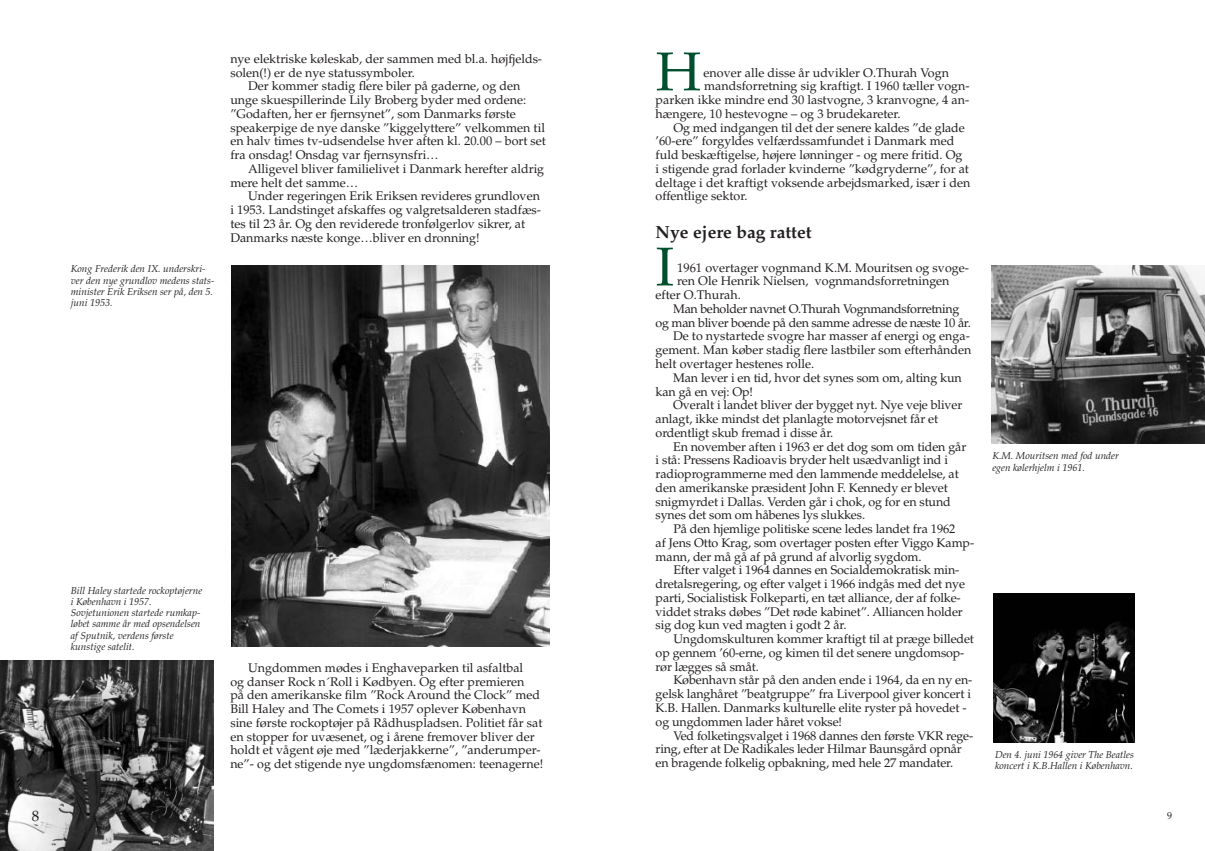
<style>
.page{position:relative;width:1205px;height:851px;background:#fff}
.page>*{position:absolute;margin:0;border:0;box-sizing:border-box;transform-origin:0 0}
.t1{font:54.62px "Palatino";color:#00502e}
.t2{font:700 17.5px "Palatino";color:#231f20}
.t3{font:12.5px/13.8px "Palatino";color:#231f20}
.t4{font:12.5px "Palatino";letter-spacing:-.025em;color:#231f20}
.t5{font:italic 10px/11.2px "Palatino";color:#231f20}
</style>
<div class="page">
<img style="left:231px;top:265px;width:318px;height:381px">
<img style="left:0;top:660px;width:213px;height:190px">
<img style="left:993px;top:593px;width:141px;height:149px">
<img style="left:992px;top:266px;width:213px;height:177px">
<p class="t5" style="left:71px;top:263px;width:145px">Kong Frederik den IX. underskri&shy;ver den nye grundlov medens stats&shy;minister Erik Eriksen ser på, den 5. juni 1953.</p>
<p class="t3" style="left:230px;top:52px;width:313px">nye elektriske køleskab, der sammen med bl.a. højfjelds-</p>
<p class="t3" style="left:230px;top:66px;width:186px">solen(!) er de nye statussymboler.</p>
<p class="t3" style="left:248px;top:79px;width:274px">Der kommer stadig flere biler på gaderne, og den</p>
<p class="t3" style="left:230px;top:93px;width:297px">unge skuespillerinde Lily Broberg byder med ordene:</p>
<p class="t3" style="left:230px;top:107px;width:287px">”Godaften, her er fjernsynet”, som Danmarks første</p>
<p class="t3" style="left:230px;top:121px;width:316px">speakerpige de nye danske ”kiggelyttere” velkommen til</p>
<p class="t3" style="left:230px;top:134px;width:317px">en halv times tv-udsendelse hver aften kl. 20.00 – bort set</p>
<p class="t3" style="left:230px;top:148px;width:210px">fra onsdag! Onsdag var fjernsynsfri…</p>
<p class="t3" style="left:248px;top:162px;width:298px">Alligevel bliver familielivet i Danmark herefter aldrig</p>
<p class="t3" style="left:230px;top:176px;width:129px">mere helt det samme…</p>
<p class="t3" style="left:248px;top:189px;width:293px">Under regeringen Erik Eriksen revideres grundloven</p>
<p class="t3" style="left:230px;top:203px;width:312px">i 1953 . Landstinget afskaffes og valgretsalderen stadfæs-</p>
<p class="t3" style="left:230px;top:217px;width:296px">tes til 23 år. Og den reviderede tronfølgerlov sikrer, at</p>
<p class="t3" style="left:230px;top:231px;width:251px">Danmarks næste konge…bliver en dronning!</p>
<p class="t5" style="left:71px;top:584px;width:133px">Bill Haley startede rockoptøjerne i København i 1957.<br>Sovjetunionen startede rumkap&shy;løbet samme år med opsendelsen af Sputnik, verdens første kunstige satelit.</p>
<p class="t3" style="left:230px;top:660px;width:314px;text-indent:18px">Ungdommen mødes i Enghaveparken til asfaltbal<br>og danser Rock n´Roll i Kødbyen. Og efter premieren<br>på den amerikanske film ”Rock Around the Clock” med Bill Haley and The Comets i 1957 oplever København sine første rockoptøjer på Rådhuspladsen. Politiet får sat en stopper for uvæsenet, og i årene fremover bliver der holdt et vågent øje med ”læderjakkerne”, ”anderumper&shy;ne”- og det stigende nye ungdomsfænomen: teenagerne!</p>
<h1 class="t1" style="left:656px;top:40px;width:47px">H</h1>
<p class="t3" style="left:703px;top:66px;width:247px">enover alle disse år udvikler O.Thurah Vogn</p>
<p class="t3" style="left:704px;top:79px;width:267px">mandsforretning sig kraftigt. I 1960 tæller vogn-</p>
<p class="t3" style="left:656px;top:93px;width:315px">parken ikke mindre end 30 lastvogne, 3 kranvogne, 4 an-</p>
<p class="t3" style="left:656px;top:107px;width:247px">hængere, 10 hestevogne – og 3 brudekareter.</p>
<p class="t3" style="left:673px;top:121px;width:293px">Og med indgangen til det der senere kaldes ”de glade</p>
<p class="t3" style="left:656px;top:134px;width:300px">’60-ere” forgyldes velfærdssamfundet i Danmark med</p>
<p class="t3" style="left:656px;top:148px;width:308px">fuld beskæftigelse, højere lønninger - og mere fritid. Og</p>
<p class="t3" style="left:656px;top:162px;width:315px">i stigende grad forlader kvinderne ”kødgryderne”, for at</p>
<p class="t3" style="left:656px;top:176px;width:316px">deltage i det kraftigt voksende arbejdsmarked, især i den</p>
<p class="t3" style="left:656px;top:189px;width:93px">offentlige sektor.</p>
<h2 class="t2" style="left:656px;top:222px;width:158px">Nye ejere bag rattet</h2>
<h1 class="t1" style="left:656px;top:235px;width:20px">I</h1>
<p class="t3" style="left:677px;top:261px;width:293px">1961 overtager vognmand K.M. Mouritsen og svoge-</p>
<p class="t3" style="left:677px;top:274px;width:274px">ren Ole Henrik Nielsen, vognmandsforretningen</p>
<p class="t3" style="left:656px;top:288px;width:87px">efter O.Thurah.</p>
<p class="t4" style="left:673px;top:301px;width:288px">Man beholder navnet O.Thurah Vognmandsforretning</p>
<p class="t4" style="left:656px;top:315px;width:317px">og man bliver boende på den samme adresse de næste 10 år.</p>
<p class="t3" style="left:673px;top:329px;width:298px">De to nystartede svogre har masser af energi og enga-</p>
<p class="t3" style="left:656px;top:343px;width:317px">gement. Man køber stadig flere lastbiler som efterhånden</p>
<p class="t3" style="left:656px;top:357px;width:160px">helt overtager hestenes rolle.</p>
<p class="t3" style="left:673px;top:371px;width:290px">Man lever i en tid, hvor det synes som om, alting kun</p>
<p class="t3" style="left:656px;top:384px;width:99px">kan gå en vej: Op!</p>
<p class="t3" style="left:673px;top:398px;width:291px">Overalt i landet bliver der bygget nyt. Nye veje bliver</p>
<p class="t3" style="left:656px;top:412px;width:284px">anlagt, ikke mindst det planlagte motorvejsnet får et</p>
<p class="t3" style="left:656px;top:426px;width:179px">ordentligt skub fremad i disse år.</p>
<p class="t3" style="left:673px;top:439px;width:295px">En november aften i 1963 er det dog som om tiden går</p>
<p class="t3" style="left:656px;top:453px;width:294px">i stå: Pressens Radioavis bryder helt usædvanligt ind i</p>
<p class="t3" style="left:656px;top:467px;width:305px">radioprogrammerne med den lammende meddelelse, at</p>
<p class="t3" style="left:656px;top:481px;width:294px">den amerikanske præsident John F. Kennedy er blevet</p>
<p class="t3" style="left:656px;top:494px;width:297px">snigmyrdet i Dallas. Verden går i chok, og for en stund</p>
<p class="t3" style="left:656px;top:508px;width:211px">synes det som om håbenes lys slukkes.</p>
<p class="t3" style="left:673px;top:522px;width:283px">På den hjemlige politiske scene ledes landet fra 1962</p>
<p class="t3" style="left:656px;top:536px;width:320px">af Jens Otto Krag, som overtager posten efter Viggo Kamp-</p>
<p class="t3" style="left:656px;top:549px;width:267px">mann, der må gå af på grund af alvorlig sygdom.</p>
<p class="t3" style="left:673px;top:563px;width:288px">Efter valget i 1964 dannes en Socialdemokratisk min-</p>
<p class="t3" style="left:656px;top:577px;width:311px">dretalsregering, og efter valget i 1966 indgås med det nye</p>
<p class="t3" style="left:656px;top:591px;width:307px">parti, Socialistisk Folkeparti, en tæt alliance, der af folke-</p>
<p class="t3" style="left:656px;top:604px;width:309px">viddet straks døbes ”Det røde kabinet”. Alliancen holder</p>
<p class="t3" style="left:656px;top:618px;width:192px">sig dog kun ved magten i godt 2 år.</p>
<p class="t3" style="left:673px;top:632px;width:302px">Ungdomskulturen kommer kraftigt til at præge billedet</p>
<p class="t3" style="left:656px;top:646px;width:310px">op gennem ’60-erne, og kimen til det senere ungdomsop-</p>
<p class="t3" style="left:656px;top:659px;width:105px">rør lægges så småt.</p>
<p class="t3" style="left:673px;top:673px;width:301px">København står på den anden ende i 1964, da en ny en-</p>
<p class="t3" style="left:656px;top:687px;width:317px">gelsk langhåret ”beatgruppe” fra Liverpool giver koncert i</p>
<p class="t3" style="left:656px;top:701px;width:312px">K.B. Hallen. Danmarks kulturelle elite ryster på hovedet -</p>
<p class="t3" style="left:656px;top:714px;width:188px">og ungdommen lader håret vokse!</p>
<p class="t3" style="left:673px;top:728px;width:301px">Ved folketingsvalget i 1968 dannes den første VKR rege-</p>
<p class="t3" style="left:656px;top:742px;width:308px">ring, efter at De Radikales leder Hilmar Baunsgård opnår</p>
<p class="t3" style="left:656px;top:756px;width:299px">en bragende folkelig opbakning, med hele 27 mandater.</p>
<p class="t5" style="left:995px;top:748px;width:140px">Den 4. juni 1964 giver The Beatles koncert i K.B.Hallen i København.</p>
<p class="t5" style="left:992px;top:450px;width:128px">K.M. Mouritsen med fod under egen kølerhjelm i 1961.</p>
</div>
